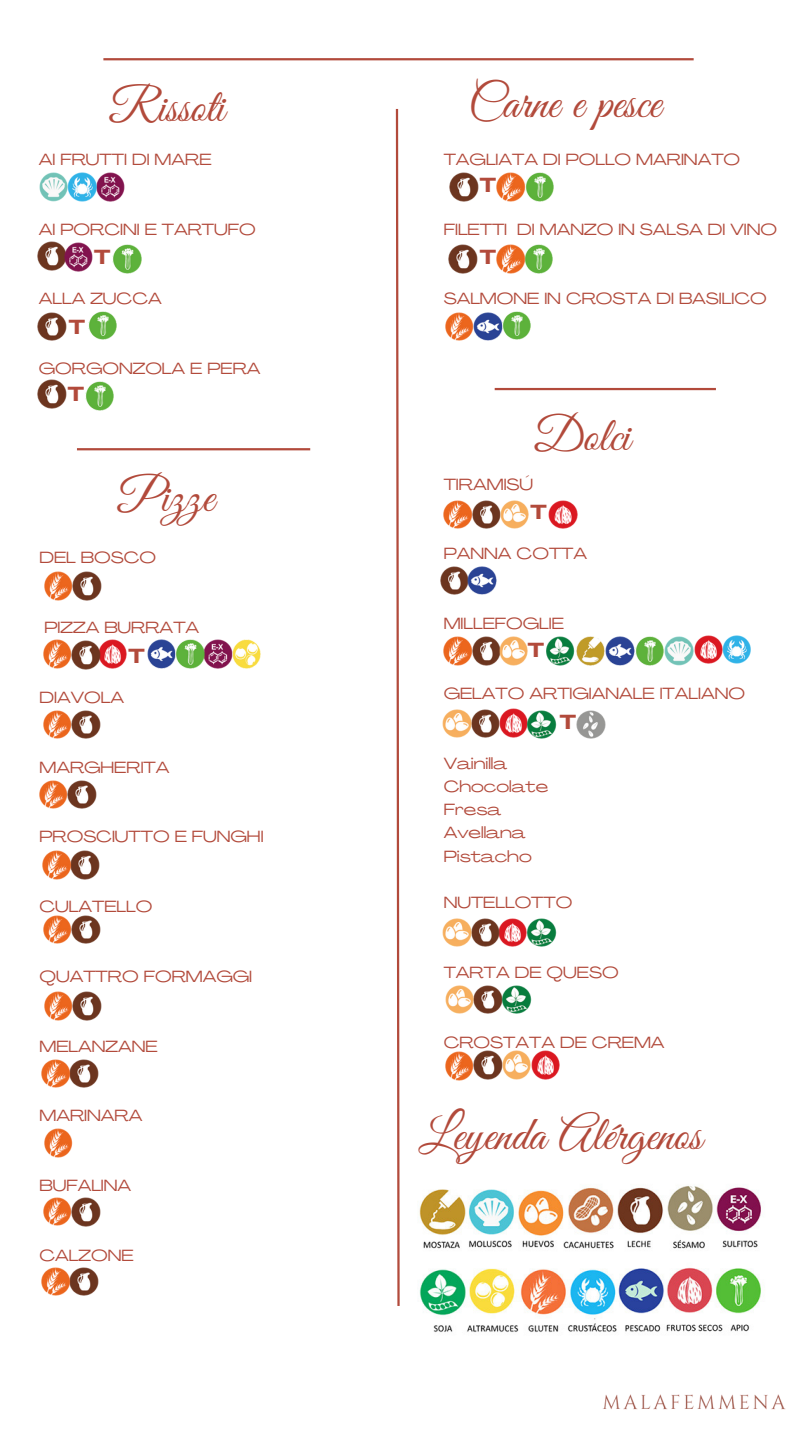
<style>
.page{position:relative;width:810px;height:1440px;background:#fff}
.page>*{position:absolute;margin:0;border:0;box-sizing:border-box;transform-origin:0 0}
.t1{font:48px "Great Vibes";color:#b24a3b}
.t2{font:700 20px "Agrandir Grand";color:#b24a3b}
.t3{font:16px "Agrandir Grand";color:#b24a3b}
</style>
<div class="page">
<img style="left:603px;top:1394px;width:183px;height:16px">
<hr style="left:103px;top:58px;width:591px;height:2px;background:#b24a3b">
<svg style="left:395px;top:109px;width:5px;height:1197px"></svg>
<hr style="left:495px;top:388px;width:221px;height:2px;background:#b24a3b">
<img style="left:39px;top:173px;width:86px;height:28px">
<img style="left:38px;top:312px;width:28px;height:29px">
<img style="left:88px;top:311px;width:29px;height:29px">
<img style="left:38px;top:242px;width:26px;height:28px">
<img style="left:64px;top:243px;width:29px;height:28px">
<img style="left:113px;top:245px;width:28px;height:28px">
<hr style="left:77px;top:448px;width:233px;height:2px;background:#b24a3b">
<img style="left:44px;top:572px;width:57px;height:28px">
<img style="left:43px;top:710px;width:57px;height:29px">
<img style="left:39px;top:780px;width:57px;height:29px">
<img style="left:43px;top:851px;width:56px;height:28px">
<img style="left:43px;top:915px;width:57px;height:29px">
<img style="left:44px;top:992px;width:57px;height:28px">
<img style="left:100px;top:640px;width:27px;height:28px">
<img style="left:43px;top:640px;width:57px;height:29px">
<img style="left:42px;top:1059px;width:56px;height:29px">
<img style="left:44px;top:1129px;width:29px;height:28px">
<img style="left:43px;top:1197px;width:57px;height:29px">
<img style="left:42px;top:1267px;width:56px;height:29px">
<img style="left:147px;top:640px;width:114px;height:28px">
<img style="left:450px;top:173px;width:28px;height:28px">
<img style="left:497px;top:173px;width:57px;height:28px">
<img style="left:449px;top:245px;width:28px;height:28px">
<img style="left:497px;top:245px;width:56px;height:28px">
<img style="left:445px;top:311px;width:86px;height:30px">
<img style="left:549px;top:500px;width:28px;height:29px">
<img style="left:444px;top:500px;width:85px;height:29px">
<img style="left:440px;top:566px;width:56px;height:29px">
<img style="left:443px;top:709px;width:113px;height:30px">
<img style="left:577px;top:710px;width:28px;height:29px">
<img style="left:500px;top:918px;width:56px;height:29px">
<img style="left:443px;top:918px;width:57px;height:29px">
<img style="left:445px;top:985px;width:86px;height:29px">
<img style="left:419px;top:1186px;width:342px;height:147px">
<img style="left:38px;top:380px;width:28px;height:28px">
<img style="left:85px;top:382px;width:29px;height:28px">
<img style="left:694px;top:635px;width:57px;height:29px">
<img style="left:444px;top:637px;width:55px;height:28px">
<img style="left:546px;top:637px;width:147px;height:28px">
<img style="left:499px;top:637px;width:29px;height:28px">
<img style="left:445px;top:1051px;width:115px;height:29px">
<p class="t1" style="left:109px;top:80px;width:118px">Rissoti</p>
<p class="t1" style="left:468px;top:76px;width:194px">Carne e pesce</p>
<p class="t3" style="left:39px;top:153px;width:174px">AI FRUTTI DI MARE</p>
<p class="t3" style="left:39px;top:223px;width:219px">AI PORCINI E TARTUFO</p>
<p class="t2" style="left:94px;top:249px;width:18px">T</p>
<p class="t3" style="left:39px;top:292px;width:124px">ALLA ZUCCA</p>
<p class="t2" style="left:69px;top:319px;width:18px">T</p>
<p class="t3" style="left:39px;top:362px;width:223px">GORGONZOLA E PERA</p>
<p class="t2" style="left:68px;top:386px;width:18px">T</p>
<p class="t1" style="left:119px;top:470px;width:97px">Pizze</p>
<p class="t3" style="left:39px;top:551px;width:118px">DEL BOSCO</p>
<p class="t3" style="left:44px;top:621px;width:156px">PIZZA BURRATA</p>
<p class="t2" style="left:128px;top:648px;width:18px">T</p>
<p class="t3" style="left:39px;top:691px;width:86px">DIAVOLA</p>
<p class="t3" style="left:39px;top:761px;width:132px">MARGHERITA</p>
<p class="t3" style="left:39px;top:830px;width:226px">PROSCIUTTO E FUNGHI</p>
<p class="t3" style="left:39px;top:900px;width:114px">CULATELLO</p>
<p class="t3" style="left:39px;top:970px;width:214px">QUATTRO FORMAGGI</p>
<p class="t3" style="left:39px;top:1040px;width:120px">MELANZANE</p>
<p class="t3" style="left:39px;top:1109px;width:105px">MARINARA</p>
<p class="t3" style="left:39px;top:1179px;width:93px">BUFALINA</p>
<p class="t3" style="left:39px;top:1249px;width:96px">CALZONE</p>
<p class="t3" style="left:444px;top:153px;width:298px">TAGLIATA DI POLLO MARINATO</p>
<p class="t2" style="left:480px;top:177px;width:18px">T</p>
<p class="t3" style="left:444px;top:223px;width:335px">FILETTI DI MANZO IN SALSA DI VINO</p>
<p class="t2" style="left:480px;top:249px;width:18px">T</p>
<p class="t3" style="left:444px;top:292px;width:324px">SALMONE IN CROSTA DI BASILICO</p>
<p class="t1" style="left:535px;top:409px;width:97px">Dolci</p>
<p class="t3" style="left:444px;top:478px;width:91px">TIRAMISÚ</p>
<p class="t2" style="left:530px;top:504px;width:18px">T</p>
<p class="t3" style="left:444px;top:547px;width:145px">PANNA COTTA</p>
<p class="t3" style="left:444px;top:617px;width:122px">MILLEFOGLIE</p>
<p class="t2" style="left:528px;top:642px;width:18px">T</p>
<p class="t3" style="left:444px;top:687px;width:303px">GELATO ARTIGIANALE ITALIANO</p>
<p class="t2" style="left:560px;top:714px;width:18px">T</p>
<p class="t3" style="left:444px;top:757px;width:65px">Vainilla</p>
<p class="t3" style="left:444px;top:780px;width:106px">Chocolate</p>
<p class="t3" style="left:444px;top:803px;width:59px">Fresa</p>
<p class="t3" style="left:444px;top:826px;width:83px">Avellana</p>
<p class="t3" style="left:444px;top:850px;width:90px">Pistacho</p>
<p class="t3" style="left:444px;top:896px;width:130px">NUTELLOTTO</p>
<p class="t3" style="left:444px;top:966px;width:176px">TARTA DE QUESO</p>
<p class="t3" style="left:444px;top:1036px;width:222px">CROSTATA DE CREMA</p>
<p class="t1" style="left:419px;top:1108px;width:285px">Leyenda Alérgenos</p>
</div>
